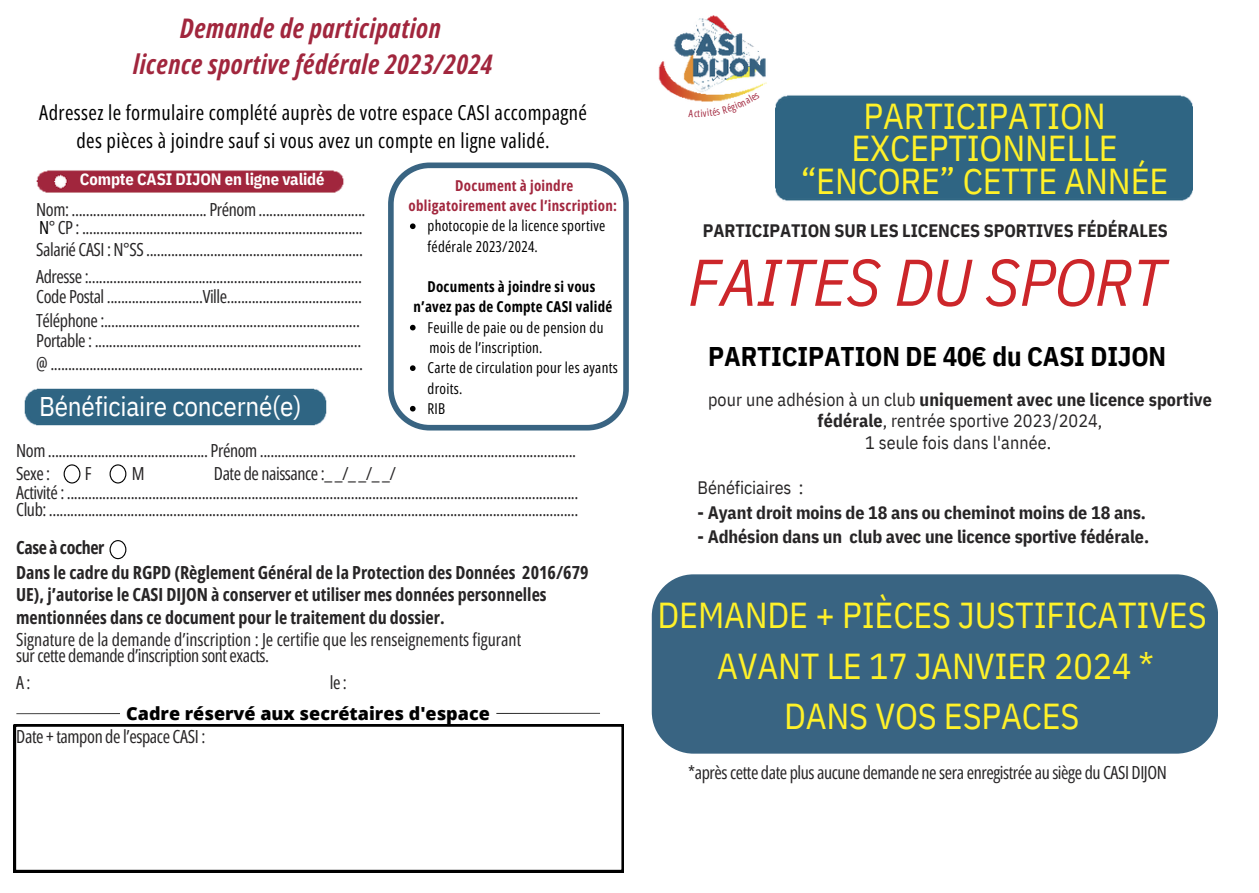
<style>
.page{position:relative;width:1259px;height:893px;background:#fff}
.page>*{position:absolute;margin:0;border:0;box-sizing:border-box;transform-origin:0 0}
.t1{font:italic 66px "IBM Plex Sans Cond";letter-spacing:-.005em;color:#cc262a}
.t2{font:36px/32.7px "IBM Plex Sans Cond";letter-spacing:-.005em;color:#fff129;text-align:center}
.t3{font:italic 700 27px "Open Sans Condensed";letter-spacing:.02em;color:#a1263d}
.t4{font:700 27px "IBM Plex Sans Cond";letter-spacing:-.005em;color:#000}
.t5{font:27px "IBM Plex Sans Cond";letter-spacing:-.01em;color:#fff}
.t6{font:20.55px/28.2px "Open Sans Condensed";letter-spacing:.02em;color:#000;text-align:center}
.t7{font:18px "Open Sans Condensed";letter-spacing:-.025em;color:#272526}
.t8{font:700 18px/22.5px "Open Sans Condensed";color:#272526}
.t9{font:700 18px "IBM Plex Sans Cond";letter-spacing:-.005em;color:#272526}
.t10{font:18px/21.3px "IBM Plex Sans Cond";letter-spacing:.005em;color:#272526;text-align:center}
.t11{font:18px "Open Sans Condensed";color:#272526}
.t12{font:800 18px "Open Sans";color:#000}
.t13{font:700 18px "Open Sans Condensed";letter-spacing:-.025em;color:#272526}
.t14{font:700 16.5px "IBM Plex Sans Cond";letter-spacing:-.01em;color:#fff}
.t15{font:15px/20.2px "Open Sans Condensed";letter-spacing:.02em;color:#000}
.t16{font:700 15px "Open Sans Condensed";letter-spacing:.02em;color:#000}
.t17{font:700 15px/20.2px "Open Sans Condensed";letter-spacing:.02em;color:#a2273e;text-align:center}
.s1{color:#000}
.s2{font-weight:700}
</style>
<div class="page">
<img style="left:24px;top:388px;width:303px;height:38px">
<img style="left:36px;top:170px;width:308px;height:23px">
<img style="left:658px;top:15px;width:118px;height:93px">
<div style="left:776px;top:95px;width:417px;height:106px;background:#2f6583"></div>
<div style="left:652px;top:574px;width:566px;height:179px;background:#396482;border-radius:42px"></div>
<svg style="left:110px;top:540px;width:16px;height:19px"></svg>
<svg style="left:110px;top:464px;width:16px;height:19px"></svg>
<svg style="left:64px;top:464px;width:16px;height:19px"></svg>
<svg style="left:388px;top:162px;width:241px;height:268px"></svg>
<svg style="left:14px;top:724px;width:610px;height:147px"></svg>
<svg style="left:16px;top:712px;width:584px;height:2px"></svg>
<svg style="left:410px;top:223px;width:6px;height:6px"></svg>
<svg style="left:410px;top:324px;width:6px;height:6px"></svg>
<svg style="left:410px;top:365px;width:6px;height:6px"></svg>
<svg style="left:410px;top:405px;width:6px;height:6px"></svg>
<svg style="left:688px;top:92px;width:72px;height:16px"></svg>
<p class="t3" style="left:180px;top:9px;width:262px">Demande de participation</p>
<p class="t3" style="left:133px;top:45px;width:361px">licence sportive fédérale 2023/2024</p>
<p class="t6" style="left:39px;top:98px;width:549px">Adressez le formulaire complété auprès de votre espace CASI accompagné des pièces à joindre sauf si vous avez un compte en ligne validé.</p>
<p class="t14" style="left:80px;top:168px;width:246px">Compte CASI DIJON en ligne validé</p>
<p class="t7" style="left:36px;top:197px;width:331px">Nom: ...................................... Prénom ..............................</p>
<p class="t7" style="left:39px;top:215px;width:325px"><span class="s1">N</span>° CP : ...............................................................................</p>
<p class="t7" style="left:36px;top:236px;width:328px">Salarié CASI : N°SS .............................................................</p>
<p class="t7" style="left:36px;top:263px;width:327px">Adresse :.............................................................................</p>
<p class="t7" style="left:36px;top:283px;width:327px">Code Postal ...........................Ville......................................</p>
<p class="t7" style="left:36px;top:307px;width:325px">Téléphone :........................................................................</p>
<p class="t7" style="left:36px;top:327px;width:327px">Portable : ...........................................................................</p>
<p class="t7" style="left:36px;top:351px;width:328px">@ ........................................................................................</p>
<p class="t5" style="left:39px;top:388px;width:264px">Bénéficiaire concerné(e)</p>
<p class="t17" style="left:409px;top:175px;width:210px">Document à joindre obligatoirement avec l’inscription:</p>
<p class="t15" style="left:428px;top:215px;width:179px">photocopie de la licence sportive fédérale 2023/2024.</p>
<p class="t16" style="left:427px;top:276px;width:169px">Documents à joindre si vous</p>
<p class="t16" style="left:413px;top:296px;width:200px">n’avez pas de Compte CASI validé</p>
<p class="t15" style="left:430px;top:337px;width:115px">mois de l’inscription.</p>
<p class="t15" style="left:428px;top:316px;width:177px">Feuille de paie ou de pension du</p>
<p class="t15" style="left:428px;top:357px;width:192px">Carte de circulation pour les ayants droits.</p>
<p class="t15" style="left:428px;top:397px;width:19px">RIB</p>
<p class="t7" style="left:16px;top:438px;width:561px">Nom ............................................. Prénom .........................................................................................</p>
<p class="t7" style="left:16px;top:460px;width:36px">Sexe :</p>
<p class="t7" style="left:85px;top:460px;width:8px">F</p>
<p class="t7" style="left:132px;top:460px;width:14px">M</p>
<p class="t7" style="left:214px;top:460px;width:184px">Date de naissance :_ _/_ _/_ _/</p>
<p class="t7" style="left:16px;top:479px;width:564px">Activité : ................................................................................................................................................</p>
<p class="t7" style="left:16px;top:496px;width:564px">Club: .....................................................................................................................................................</p>
<p class="t13" style="left:16px;top:534px;width:90px">Case à cocher</p>
<p class="t8" style="left:16px;top:560px;width:574px">Dans le cadre du RGPD (Règlement Général de la Protection des Données 2016/679<br>UE), j’autorise le CASI DIJON à conserver et utiliser mes données personnelles mentionnées dans ce document pour le traitement du dossier.</p>
<p class="t11" style="left:16px;top:627px;width:507px">Signature de la demande d’inscription : Je certifie que les renseignements figurant</p>
<p class="t7" style="left:16px;top:642px;width:254px">sur cette demande d’inscription sont exacts.</p>
<p class="t7" style="left:16px;top:669px;width:16px">A:</p>
<p class="t7" style="left:330px;top:669px;width:19px">le:</p>
<p class="t7" style="left:16px;top:723px;width:191px">Date + tampon de l’espace CASI :</p>
<p class="t12" style="left:126px;top:700px;width:365px">Cadre réservé aux secrétaires d'espace</p>
<p class="t2" style="left:801px;top:99px;width:369px">PARTICIPATION<br>EXCEPTIONNELLE “ENCORE” CETTE ANNÉE</p>
<p class="t9" style="left:703px;top:218px;width:466px">PARTICIPATION SUR LES LICENCES SPORTIVES FÉDÉRALES</p>
<p class="t1" style="left:688px;top:238px;width:479px">FAITES DU SPORT</p>
<p class="t4" style="left:708px;top:337px;width:459px">PARTICIPATION DE 40€ du CASI DIJON</p>
<p class="t10" style="left:708px;top:388px;width:505px">pour une adhésion à un club <span class="s2">uniquement avec une licence sportive fédérale</span>, rentrée sportive 2023/2024,</p>
<p class="t10" style="left:865px;top:431px;width:188px">1 seule fois dans l'année.</p>
<p class="t10" style="left:698px;top:476px;width:107px">Bénéficiaires :</p>
<p class="t9" style="left:698px;top:500px;width:450px">- Ayant droit moins de 18 ans ou cheminot moins de 18 ans.</p>
<p class="t9" style="left:698px;top:524px;width:453px">- Adhésion dans un club avec une licence sportive fédérale.</p>
<p class="t2" style="left:658px;top:598px;width:550px">DEMANDE + PIÈCES JUSTIFICATIVES</p>
<p class="t2" style="left:717px;top:648px;width:438px">AVANT LE 17 JANVIER 2024 *</p>
<p class="t2" style="left:784px;top:699px;width:297px">DANS VOS ESPACES</p>
<p class="t7" style="left:688px;top:759px;width:480px">*après cette date plus aucune demande ne sera enregistrée au siège du CASI DIJON</p>
</div>
